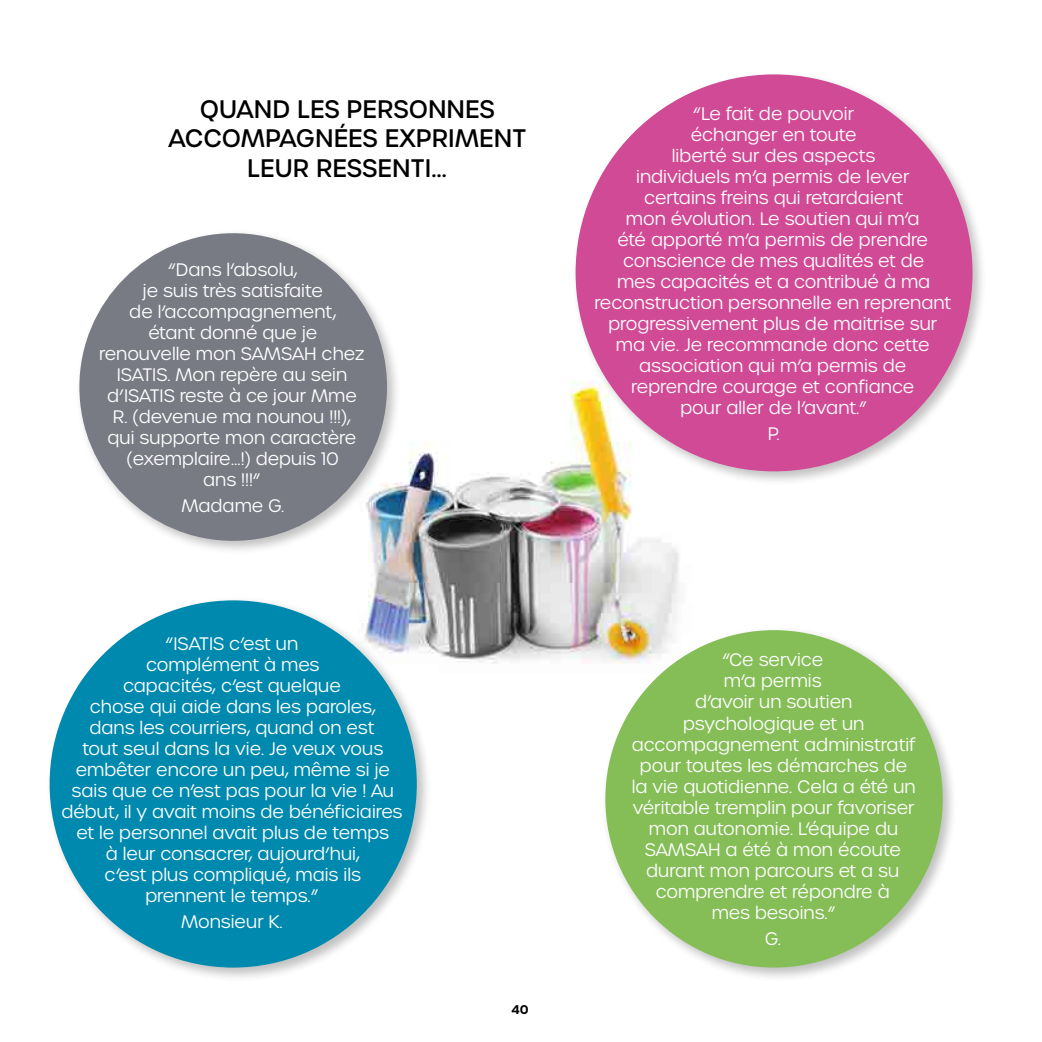
<style>
.page{position:relative;width:1042px;height:1042px;background:#fff}
.page>*{position:absolute;margin:0;border:0;box-sizing:border-box;transform-origin:0 0}
.t1{font:500 24.5px/29.4px "Urbane";color:#000;text-align:center}
.t2{font:300 17.5px/21px "Urbane";color:#fff;text-align:center}
.t3{font:600 12.25px "Urbane";color:#000}
</style>
<div class="page">
<img style="left:368px;top:386px;width:311px;height:278px">
<div style="left:75px;top:229px;width:326px;height:326px;background:#000;opacity:.25"></div>
<div style="left:79px;top:233px;width:308px;height:308px;background:#797b84;border-radius:50%"></div>
<div style="left:601px;top:626px;width:357px;height:356px;background:#000;opacity:.25"></div>
<div style="left:605px;top:630px;width:338px;height:337px;background:#85be57;border-radius:50%"></div>
<div style="left:571px;top:70px;width:416px;height:416px;background:#000;opacity:.25"></div>
<div style="left:575px;top:74px;width:397px;height:397px;background:#d14a95;border-radius:50%"></div>
<div style="left:45px;top:596px;width:387px;height:386px;background:#000;opacity:.25"></div>
<div style="left:50px;top:600px;width:367px;height:367px;background:#0089ae;border-radius:50%"></div>
<h1 class="t1" style="left:168px;top:94px;width:359px">QUAND LES PERSONNES<br>ACCOMPAGNÉES EXPRIMENT<br>LEUR RESSENTI…</h1>
<p class="t2" style="left:594px;top:103px;width:358px">“Le fait de pouvoir<br>échanger en toute<br>liberté sur des aspects<br>individuels m’a permis de lever<br>certains freins qui retardaient<br>mon évolution. Le soutien qui m’a<br>été apporté m’a permis de prendre conscience de mes qualités et de<br>mes capacités et a contribué à ma reconstruction personnelle en reprenant progressivement plus de maitrise sur ma vie. Je recommande donc cette association qui m’a permis de reprendre courage et confiance<br>pour aller de l’avant.”</p>
<p class="t2" style="left:768px;top:423px;width:13px">P.</p>
<p class="t2" style="left:99px;top:259px;width:267px">“Dans l’absolu,<br>je suis très satisfaite<br>de l’accompagnement,<br>étant donné que je<br>renouvelle mon SAMSAH chez<br>ISATIS. Mon repère au sein d’ISATIS reste à ce jour Mme<br>R. (devenue ma nounou !!!), qui supporte mon caractère (exemplaire…!) depuis 10<br>ans !!!”</p>
<p class="t2" style="left:181px;top:495px;width:104px">Madame G.</p>
<p class="t2" style="left:61px;top:633px;width:343px">“ISATIS c’est un<br>complément à mes<br>capacités, c’est quelque<br>chose qui aide dans les paroles,<br>dans les courriers, quand on est<br>tout seul dans la vie. Je veux vous embêter encore un peu, même si je sais que ce n’est pas pour la vie ! Au début, il y avait moins de bénéficiaires et le personnel avait plus de temps<br>à leur consacrer, aujourd’hui,<br>c’est plus compliqué, mais ils<br>prennent le temps.”</p>
<p class="t2" style="left:181px;top:911px;width:103px">Monsieur K.</p>
<p class="t3" style="left:511px;top:1001px;width:19px">40</p>
<p class="t2" style="left:632px;top:650px;width:285px">“Ce service<br>m’a permis<br>d’avoir un soutien psychologique et un accompagnement administratif pour toutes les démarches de la vie quotidienne. Cela a été un véritable tremplin pour favoriser mon autonomie. L’équipe du<br>SAMSAH a été à mon écoute durant mon parcours et a su comprendre et répondre à<br>mes besoins.”</p>
<p class="t2" style="left:765px;top:927px;width:18px">G.</p>
</div>
